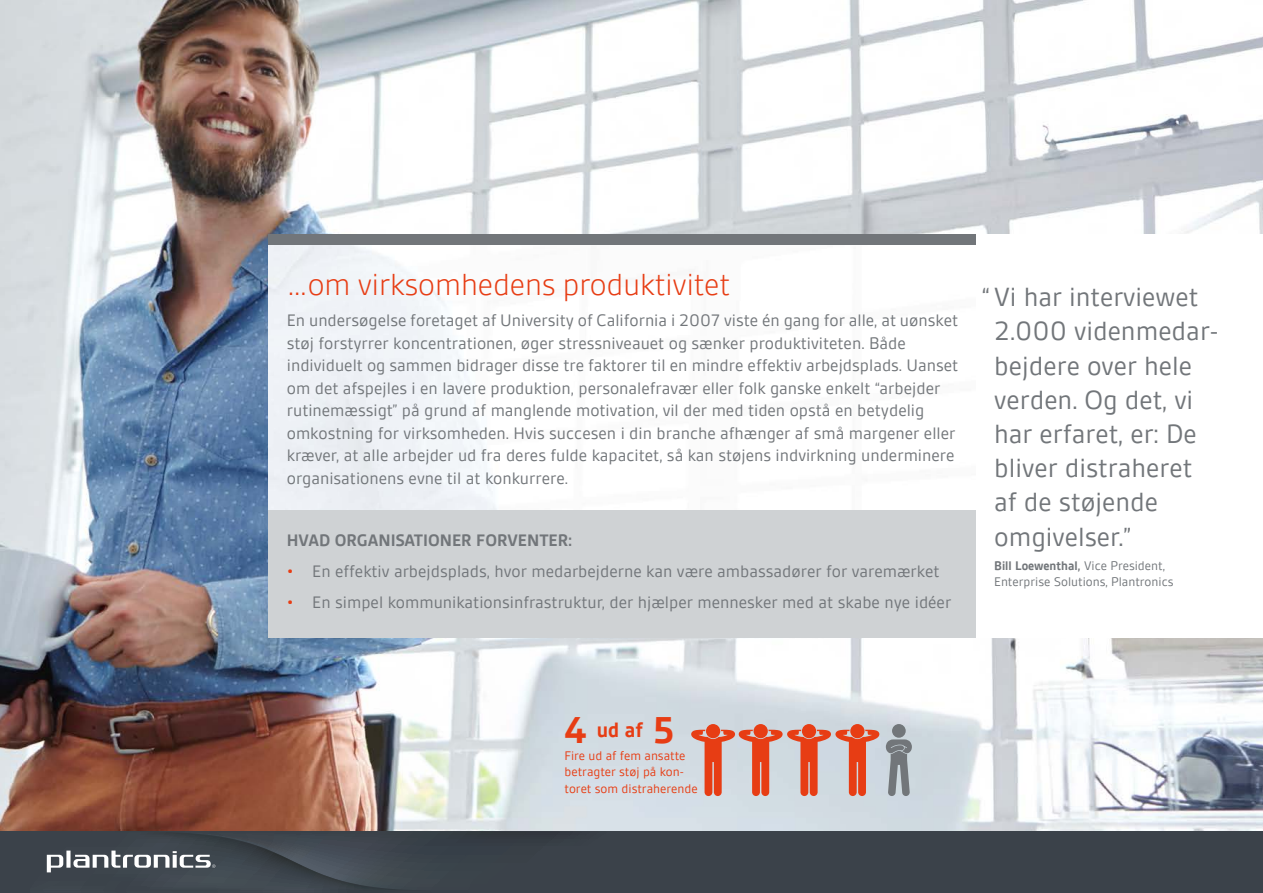
<style>
.page{position:relative;width:1263px;height:893px;background:#fff}
.page>*{position:absolute;margin:0;border:0;box-sizing:border-box;transform-origin:0 0}
.t1{font:300 33px "Gesta";color:#e73d14}
.t2{font:28.5px/34.2px "Gesta";color:#72767a}
.t3{font:700 22.5px "Gesta";color:#e73d14}
.t4{font:18px/22.5px "Gesta";color:#72767a}
.t5{font:700 18px "Gesta";color:#72767a}
.t6{font:13.5px/16.2px "Gesta";color:#72767a}
.t7{font:13.5px/16.5px "Gesta";color:#e73d14}
.s1{color:#e73d14}
.s2{font-weight:700}
.s3{font-size:40.5px}
</style>
<div class="page">
<img style="left:0;top:0;width:1263px;height:831px">
<svg style="left:0;top:831px;width:1263px;height:62px;background:#3e454d"></svg>
<div style="left:706px;top:724px;width:14px;height:14px;background:#e73d14;border-radius:50%"></div>
<div style="left:802px;top:724px;width:14px;height:14px;background:#e73d14;border-radius:50%"></div>
<div style="left:753px;top:724px;width:15px;height:14px;background:#e73d14;border-radius:50%"></div>
<svg style="left:691px;top:730px;width:188px;height:66px;background:#d99a8e"></svg>
<div style="left:850px;top:724px;width:14px;height:14px;background:#e73d14;border-radius:50%"></div>
<div style="left:892px;top:724px;width:14px;height:14px;background:#72767a;border-radius:50%"></div>
<svg style="left:886px;top:739px;width:26px;height:57px"></svg>
<img style="left:269px;top:244px;width:707px;height:266px">
<div style="left:269px;top:510px;width:707px;height:128px;background:#cfd2d4"></div>
<div style="left:269px;top:234px;width:707px;height:10px;background:#72767a"></div>
<div style="left:976px;top:234px;width:287px;height:404px;background:#fff"></div>
<h1 class="t1" style="left:287px;top:266px;width:444px">…om virksomhedens produktivitet</h1>
<p class="t4" style="left:287px;top:309px;width:673px">En undersøgelse foretaget af University of California i 2007 viste én gang for alle, at uønsket støj forstyrrer koncentrationen, øger stressniveauet og sænker produktiviteten. Både individuelt og sammen bidrager disse tre faktorer til en mindre effektiv arbejdsplads. Uanset om det afspejles i en lavere produktion, personalefravær eller folk ganske enkelt “arbejder rutinemæssigt” på grund af manglende motivation, vil der med tiden opstå en betydelig omkostning for virksomheden. Hvis succesen i din branche afhænger af små margener eller kræver, at alle arbejder ud fra deres fulde kapacitet, så kan støjens indvirkning underminere organisationens evne til at konkurrere.</p>
<p class="t5" style="left:287px;top:530px;width:287px">HVAD ORGANISATIONER FORVENTER:</p>
<p class="t4" style="left:287px;top:560px;width:654px"><span class="s1">•</span> En effektiv arbejdsplads, hvor medarbejderne kan være ambassadører for varemærket</p>
<p class="t4" style="left:287px;top:591px;width:666px"><span class="s1">•</span> En simpel kommunikationsinfrastruktur, der hjælper mennesker med at skabe nye idéer</p>
<h2 class="t2" style="left:994px;top:280px;width:226px;text-indent:-12px">“ Vi har interviewet<br>2.000 videnmedar&shy;bejdere over hele verden. Og det, vi har erfaret, er: De bliver distraheret af de støjende omgivelser.”</h2>
<p class="t6" style="left:994px;top:558px;width:181px"><span class="s2">Bill Loewenthal,</span> Vice President,<br>Enterprise Solutions, Plantronics</p>
<p class="t3" style="left:564px;top:717px;width:111px"><span class="s3">4</span> ud af <span class="s3">5</span></p>
<p class="t7" style="left:564px;top:747px;width:135px">Fire ud af fem ansatte betragter støj på kon&shy;toret som distraherende</p>
</div>
